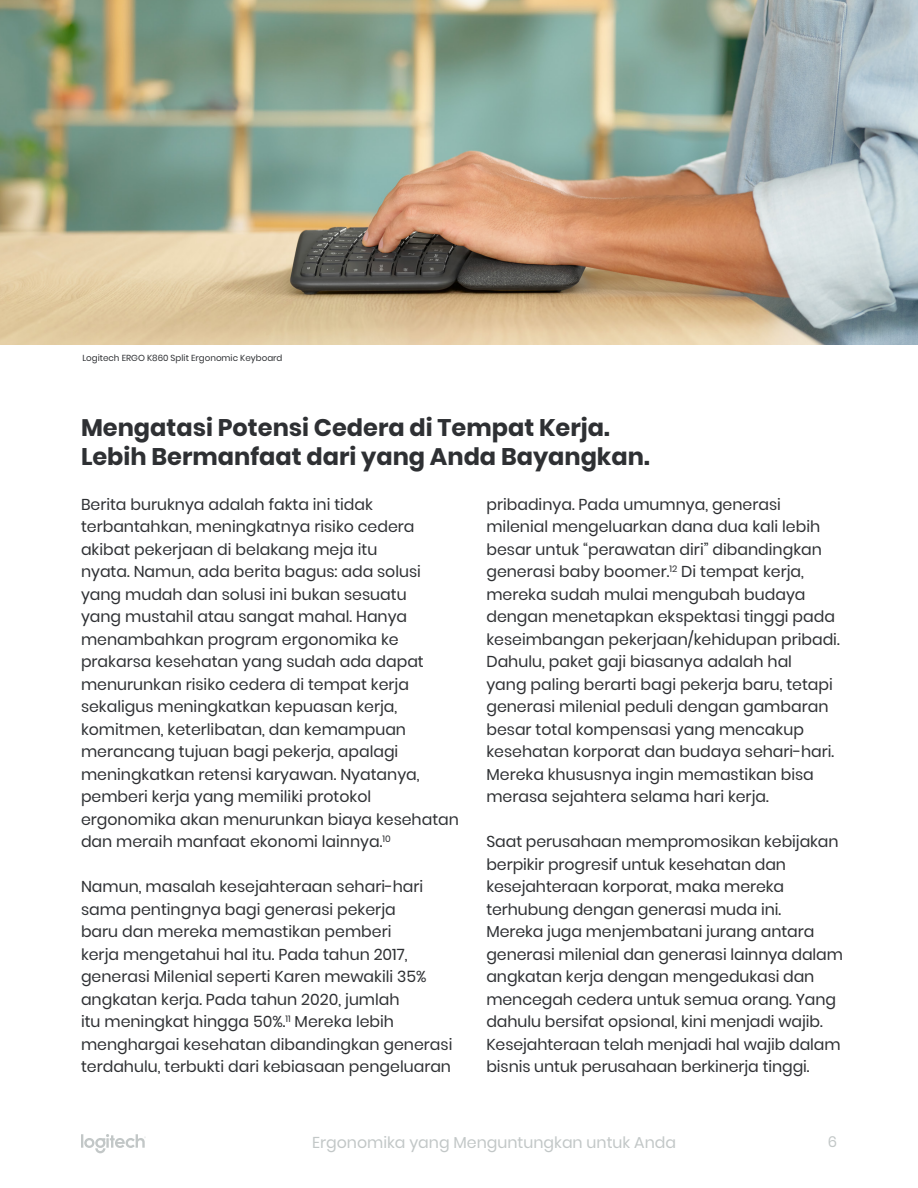
<style>
.page{position:relative;width:918px;height:1188px;background:#fff}
.page>*{position:absolute;margin:0;border:0;box-sizing:border-box;transform-origin:0 0}
.t1{font:700 24px/28.5px "Poppins";color:#2e3033}
.t2{font:15.75px/22.5px "Poppins";color:#2e3033}
.t3{font:15.75px "Poppins";color:#c2c7c7}
.t4{font:15px "Poppins";color:#c2c7c7}
.t5{font:8.7px "Poppins";color:#2e3033}
</style>
<div class="page">
<svg style="left:81px;top:1134px;width:65px;height:19px"></svg>
<img style="left:0;top:0;width:918px;height:345px">
<p class="t5" style="left:82px;top:353px;width:202px">Logitech ERGO K860 Split Ergonomic Keyboard</p>
<p class="t1" style="left:81px;top:414px;width:570px">Mengatasi Potensi Cedera di Tempat Kerja.<br>Lebih Bermanfaat dari yang Anda Bayangkan.</p>
<p class="t2" style="left:81px;top:493px;width:380px">Berita buruknya adalah fakta ini tidak terbantahkan, meningkatnya risiko cedera akibat pekerjaan di belakang meja itu<br>nyata. Namun, ada berita bagus: ada solusi yang mudah dan solusi ini bukan sesuatu<br>yang mustahil atau sangat mahal. Hanya menambahkan program ergonomika ke prakarsa kesehatan yang sudah ada dapat menurunkan risiko cedera di tempat kerja sekaligus meningkatkan kepuasan kerja, komitmen, keterlibatan, dan kemampuan merancang tujuan bagi pekerja, apalagi meningkatkan retensi karyawan. Nyatanya, pemberi kerja yang memiliki protokol ergonomika akan menurunkan biaya kesehatan dan meraih manfaat ekonomi lainnya.<sup>10</sup></p>
<p class="t2" style="left:81px;top:876px;width:373px">Namun, masalah kesejahteraan sehari-hari sama pentingnya bagi generasi pekerja<br>baru dan mereka memastikan pemberi<br>kerja mengetahui hal itu. Pada tahun 2017, generasi Milenial seperti Karen mewakili 35% angkatan kerja. Pada tahun 2020, jumlah<br>itu meningkat hingga 50%.<sup>11</sup> Mereka lebih menghargai kesehatan dibandingkan generasi terdahulu, terbukti dari kebiasaan pengeluaran</p>
<p class="t2" style="left:486px;top:493px;width:355px">pribadinya. Pada umumnya, generasi milenial mengeluarkan dana dua kali lebih besar untuk “perawatan diri” dibandingkan generasi baby boomer.<sup>12</sup> Di tempat kerja, mereka sudah mulai mengubah budaya dengan menetapkan ekspektasi tinggi pada keseimbangan pekerjaan/kehidupan pribadi.<br>Dahulu, paket gaji biasanya adalah hal<br>yang paling berarti bagi pekerja baru, tetapi generasi milenial peduli dengan gambaran besar total kompensasi yang mencakup kesehatan korporat dan budaya sehari-hari.<br>Mereka khususnya ingin memastikan bisa merasa sejahtera selama hari kerja.</p>
<p class="t2" style="left:486px;top:831px;width:358px">Saat perusahaan mempromosikan kebijakan berpikir progresif untuk kesehatan dan kesejahteraan korporat, maka mereka terhubung dengan generasi muda ini.<br>Mereka juga menjembatani jurang antara generasi milenial dan generasi lainnya dalam angkatan kerja dengan mengedukasi dan mencegah cedera untuk semua orang. Yang dahulu bersifat opsional, kini menjadi wajib.<br>Kesejahteraan telah menjadi hal wajib dalam bisnis untuk perusahaan berkinerja tinggi.</p>
<p class="t3" style="left:312px;top:1134px;width:365px">Ergonomika yang Menguntungkan untuk Anda</p>
<p class="t4" style="left:828px;top:1134px;width:11px">6</p>
</div>
